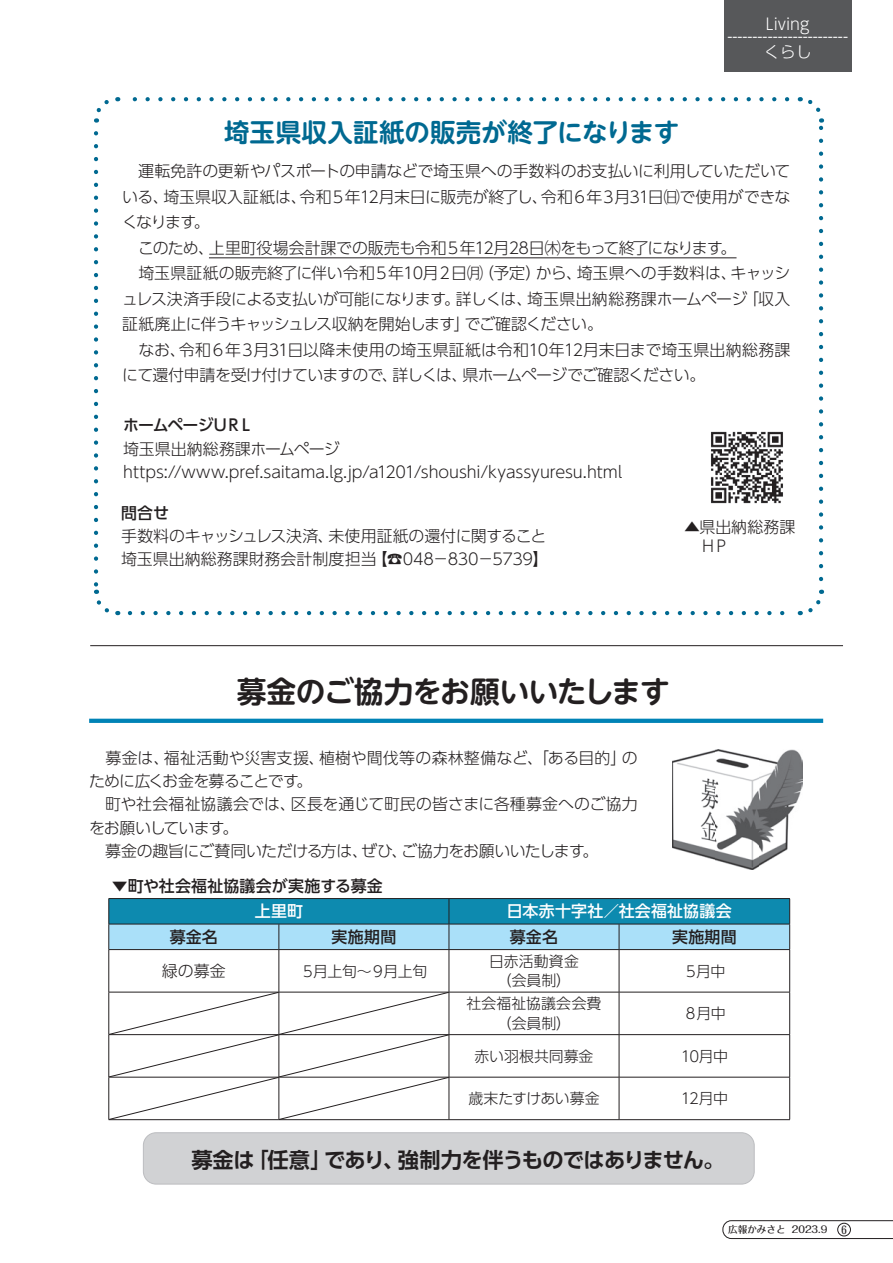
<style>
.page{position:relative;width:893px;height:1263px;background:#fff}
.page>*{position:absolute;margin:0;border:0;box-sizing:border-box;transform-origin:0 0}
.t1{font:700 29.7px "UD Shin M Go Pr 6 N De";letter-spacing:-.03em;color:#231f20}
.t2{font:700 25.5px "UD Shin M Go Pr 6 N De";letter-spacing:-.005em;color:#006991}
.t3{font:700 21.3px "UD Shin Go Pr 6 N De";letter-spacing:-.03em;color:#231f20}
.t4{font:300 15.9px/25.5px "UD Shin Go Pr 6 N";letter-spacing:-.015em;color:#231f20}
.t5{font:300 15.9px/23.4px "UD Shin Go Pr 6 N";letter-spacing:.005em;color:#231f20}
.t6{font:300 15.9px "UD Shin Go Pr 6 N";letter-spacing:-.04em;color:#231f20}
.t7{font:500 15.9px "UD Shin Go Pr 6 N";letter-spacing:.005em;color:#231f20}
.t8{font:300 15.9px/27.6px "UD Shin Go Pr 6 N";color:#fff}
.t9{font:300 15.9px "UD Shin Go Pr 6 N";letter-spacing:-.045em;color:#231f20}
.t10{font:300 15.9px "UD Shin Go Pr 6 N";letter-spacing:.01em;color:#231f20}
.t11{font:500 15.9px "UD Shin Go Pr 6 N";letter-spacing:.015em;color:#fff}
.t12{font:300 15.9px "UD Shin Go Pr 6 N";letter-spacing:-.065em;color:#231f20}
.t13{font:300 15.9px "UD Shin Go Pr 6 N";letter-spacing:-.035em;color:#231f20}
.t14{font:300 15.9px "UD Shin Go Pr 6 N";letter-spacing:.02em;color:#231f20}
.t15{font:500 15.9px "UD Shin Go Pr 6 N";letter-spacing:-.07em;color:#231f20}
.t16{font:300 15.9px "UD Shin Go Pr 6 N";letter-spacing:-.05em;color:#231f20}
.t17{font:300 14.85px/23.4px "UD Shin Go Pr 6 N";letter-spacing:-.005em;color:#231f20;text-align:center}
.t18{font:300 14.85px "UD Shin Go Pr 6 N";letter-spacing:-.04em;color:#231f20}
.t19{font:500 10.65px "Folk Pro";color:#231f20}
.t20{font:500 9.6px "Folk Pro";color:#231f20}
</style>
<div class="page">
<div style="left:724px;top:0;width:127px;height:72px;background:#57585a"></div>
<svg style="left:130px;top:611px;width:655px;height:4px"></svg>
<svg style="left:132px;top:97px;width:655px;height:4px"></svg>
<svg style="left:93px;top:133px;width:25px;height:483px"></svg>
<svg style="left:800px;top:590px;width:25px;height:26px"></svg>
<svg style="left:800px;top:97px;width:24px;height:482px"></svg>
<svg style="left:94px;top:97px;width:24px;height:26px"></svg>
<hr style="left:209px;top:258px;width:527px;height:1px;background:#231f20">
<hr style="left:90px;top:645px;width:753px;height:1px;background:#231f20">
<img style="left:711px;top:431px;width:72px;height:73px">
<svg style="left:89px;top:719px;width:734px;height:4px;background:#0485b7"></svg>
<img style="left:672px;top:749px;width:131px;height:120px">
<svg style="left:109px;top:898px;width:681px;height:51px;background:#58aecb"></svg>
<hr style="left:109px;top:949px;width:170px;height:1px;background:#231f20">
<hr style="left:109px;top:950px;width:1px;height:42px;background:#231f20">
<hr style="left:279px;top:949px;width:170px;height:1px;background:#231f20">
<hr style="left:279px;top:950px;width:1px;height:42px;background:#231f20">
<hr style="left:449px;top:949px;width:170px;height:1px;background:#231f20">
<hr style="left:449px;top:950px;width:1px;height:42px;background:#231f20">
<hr style="left:619px;top:949px;width:171px;height:1px;background:#231f20">
<hr style="left:619px;top:950px;width:1px;height:42px;background:#231f20">
<hr style="left:789px;top:950px;width:1px;height:42px;background:#231f20">
<hr style="left:449px;top:992px;width:170px;height:1px;background:#231f20">
<hr style="left:449px;top:992px;width:1px;height:42px;background:#231f20">
<hr style="left:619px;top:992px;width:171px;height:1px;background:#231f20">
<hr style="left:619px;top:992px;width:1px;height:42px;background:#231f20">
<hr style="left:789px;top:992px;width:1px;height:42px;background:#231f20">
<hr style="left:449px;top:1034px;width:170px;height:1px;background:#231f20">
<hr style="left:449px;top:1035px;width:1px;height:42px;background:#231f20">
<hr style="left:619px;top:1034px;width:171px;height:1px;background:#231f20">
<hr style="left:619px;top:1035px;width:1px;height:42px;background:#231f20">
<hr style="left:789px;top:1035px;width:1px;height:42px;background:#231f20">
<hr style="left:449px;top:1077px;width:170px;height:1px;background:#231f20">
<hr style="left:449px;top:1077px;width:1px;height:42px;background:#231f20">
<hr style="left:619px;top:1077px;width:171px;height:1px;background:#231f20">
<hr style="left:619px;top:1077px;width:1px;height:42px;background:#231f20">
<hr style="left:789px;top:1077px;width:1px;height:42px;background:#231f20">
<hr style="left:109px;top:1119px;width:170px;height:1px;background:#231f20">
<hr style="left:279px;top:1119px;width:170px;height:1px;background:#231f20">
<hr style="left:449px;top:1119px;width:170px;height:1px;background:#231f20">
<hr style="left:619px;top:1119px;width:171px;height:1px;background:#231f20">
<svg style="left:109px;top:992px;width:340px;height:127px"></svg>
<div style="left:143px;top:1133px;width:611px;height:51px;background:#d1d2d4;border-radius:13px"></div>
<div style="left:143px;top:1132px;width:611px;height:52px;border:1px solid #bcbdc0;border-radius:13px"></div>
<svg style="left:722px;top:1220px;width:171px;height:19px"></svg>
<div style="left:837px;top:1223px;width:14px;height:13px;border:1px solid #231f20;border-radius:50%"></div>
<p class="t8" style="left:764px;top:10px;width:49px">Livingくらし</p>
<p class="t8" style="left:727px;top:22px;width:122px">------------------------</p>
<h2 class="t2" style="left:224px;top:110px;width:456px">埼玉県収入証紙の販売が終了になります</h2>
<p class="t4" style="left:122px;top:158px;width:670px;text-align:right">　運転免許の更新やパスポートの申請などで埼玉県への手数料のお支払いに利用していただいて令和６年３月31日㈰で使用ができな</p>
<p class="t6" style="left:300px;top:184px;width:250px">令和５年12月末日に販売が終了し、</p>
<p class="t4" style="left:163px;top:183px;width:145px">埼玉県収入証紙は、</p>
<p class="t4" style="left:122px;top:183px;width:48px">いる、</p>
<p class="t4" style="left:122px;top:209px;width:76px">くなります</p>
<p class="t4" style="left:194px;top:209px;width:17px">。</p>
<p class="t4" style="left:209px;top:234px;width:516px">上里町役場会計課での販売も令和５年12月28日㈭をもって終了になります</p>
<p class="t4" style="left:122px;top:234px;width:93px">　このため、</p>
<p class="t4" style="left:721px;top:234px;width:17px">。</p>
<p class="t4" style="left:122px;top:260px;width:362px">　埼玉県証紙の販売終了に伴い令和５年10月２日㈪</p>
<p class="t4" style="left:478px;top:260px;width:65px">（予定）</p>
<p class="t5" style="left:577px;top:261px;width:161px">埼玉県への手数料は、</p>
<p class="t4" style="left:536px;top:260px;width:48px">から、</p>
<p class="t4" style="left:731px;top:260px;width:61px">キャッシ</p>
<p class="t4" style="left:122px;top:285px;width:339px">ュレス決済手段による支払いが可能になります。</p>
<p class="t4" style="left:527px;top:285px;width:222px">埼玉県出納総務課ホームページ</p>
<p class="t4" style="left:743px;top:285px;width:49px">「収入</p>
<p class="t4" style="left:456px;top:285px;width:78px">詳しくは、</p>
<p class="t9" style="left:465px;top:311px;width:140px">でご確認ください。</p>
<p class="t4" style="left:179px;top:311px;width:613px;text-indent:-57px">証紙廃止に伴うキャッシュレス収納を開始します」<br>令和６年３月31日以降未使用の埼玉県証紙は令和10年12月末日まで埼玉県出納総務課</p>
<p class="t4" style="left:122px;top:336px;width:65px">　なお、</p>
<p class="t12" style="left:462px;top:362px;width:245px">県ホームページでご確認ください。</p>
<p class="t6" style="left:122px;top:362px;width:277px">にて還付申請を受け付けていますので、</p>
<p class="t15" style="left:123px;top:413px;width:132px">ホームページUＲＬ</p>
<p class="t4" style="left:123px;top:437px;width:500px;line-height:23.4px">埼玉県出納総務課ホームページ<br>https://www.pref.saitama l g. j p. a/ 1201/shoushi/kyassyuresu.html</p>
<p class="t7" style="left:121px;top:500px;width:49px">問合せ</p>
<p class="t4" style="left:328px;top:523px;width:219px">未使用証紙の還付に関すること</p>
<p class="t4" style="left:392px;top:362px;width:77px">詳しくは、</p>
<p class="t4" style="left:684px;top:516px;width:113px;line-height:19.2px">▲県出納総務課　ＨＰ</p>
<p class="t9" style="left:121px;top:523px;width:214px">手数料のキャッシュレス決済、</p>
<p class="t4" style="left:372px;top:546px;width:178px">】☎048－830－5739【</p>
<p class="t5" style="left:121px;top:547px;width:257px">埼玉県出納総務課財務会計制度担当</p>
<h1 class="t1" style="left:237px;top:666px;width:435px">募金のご協力をお願いいたします</h1>
<p class="t10" style="left:319px;top:745px;width:309px">植樹や間伐等の森林整備など、「ある目的」</p>
<p class="t14" style="left:164px;top:745px;width:162px">福祉活動や災害支援、</p>
<p class="t4" style="left:89px;top:744px;width:82px">　募金は、</p>
<p class="t4" style="left:622px;top:744px;width:17px">の</p>
<p class="t4" style="left:291px;top:769px;width:348px;line-height:23.4px;text-indent:-202px">ために広くお金を募ることです<br>区長を通じて町民の皆さまに各種募金へのご協力</p>
<p class="t4" style="left:297px;top:767px;width:17px">。</p>
<p class="t5" style="left:222px;top:792px;width:75px;text-indent:-133px">　町や社会福祉協議会では、。</p>
<p class="t16" style="left:89px;top:815px;width:137px">をお願いしています</p>
<p class="t4" style="left:361px;top:838px;width:48px">ぜひ、</p>
<p class="t4" style="left:89px;top:838px;width:280px">　募金の趣旨にご賛同いただける方は、</p>
<p class="t13" style="left:401px;top:838px;width:185px">ご協力をお願いいたします</p>
<p class="t4" style="left:583px;top:838px;width:17px">。</p>
<p class="t7" style="left:112px;top:873px;width:272px">▼町や社会福祉協議会が実施する募金</p>
<p class="t11" style="left:255px;top:898px;width:50px">上里町</p>
<p class="t11" style="left:507px;top:898px;width:226px">日本赤十字社／社会福祉協議会</p>
<p class="t7" style="left:170px;top:924px;width:50px">募金名</p>
<p class="t7" style="left:332px;top:924px;width:66px">実施期間</p>
<p class="t7" style="left:510px;top:924px;width:50px">募金名</p>
<p class="t7" style="left:672px;top:924px;width:66px">実施期間</p>
<p class="t17" style="left:489px;top:949px;width:91px">日赤活動資金</p>
<p class="t4" style="left:162px;top:957px;width:65px">緑の募金</p>
<p class="t17" style="left:683px;top:959px;width:44px">５月中</p>
<p class="t18" style="left:300px;top:959px;width:129px">５月上旬～９月上旬</p>
<p class="t17" style="left:467px;top:968px;width:136px">（会員制）<br>社会福祉協議会会費</p>
<p class="t17" style="left:683px;top:1001px;width:44px">８月中</p>
<p class="t17" style="left:497px;top:1011px;width:76px">（会員制）</p>
<p class="t17" style="left:475px;top:1044px;width:120px">赤い羽根共同募金</p>
<p class="t17" style="left:468px;top:1086px;width:133px">歳末たすけあい募金</p>
<p class="t17" style="left:681px;top:1044px;width:49px">10月中</p>
<p class="t17" style="left:681px;top:1086px;width:49px">12月中</p>
<h3 class="t3" style="left:191px;top:1142px;width:65px">募金は</h3>
<h3 class="t3" style="left:247px;top:1142px;width:86px">「任意」</h3>
<h3 class="t3" style="left:398px;top:1142px;width:328px">強制力を伴うものではありません。</h3>
<h3 class="t3" style="left:324px;top:1142px;width:81px">であり、</h3>
<p class="t20" style="left:728px;top:1221px;width:59px">広報かみさと</p>
<p class="t20" style="left:792px;top:1221px;width:37px">2023.9</p>
<p class="t19" style="left:841px;top:1220px;width:7px">6</p>
</div>
